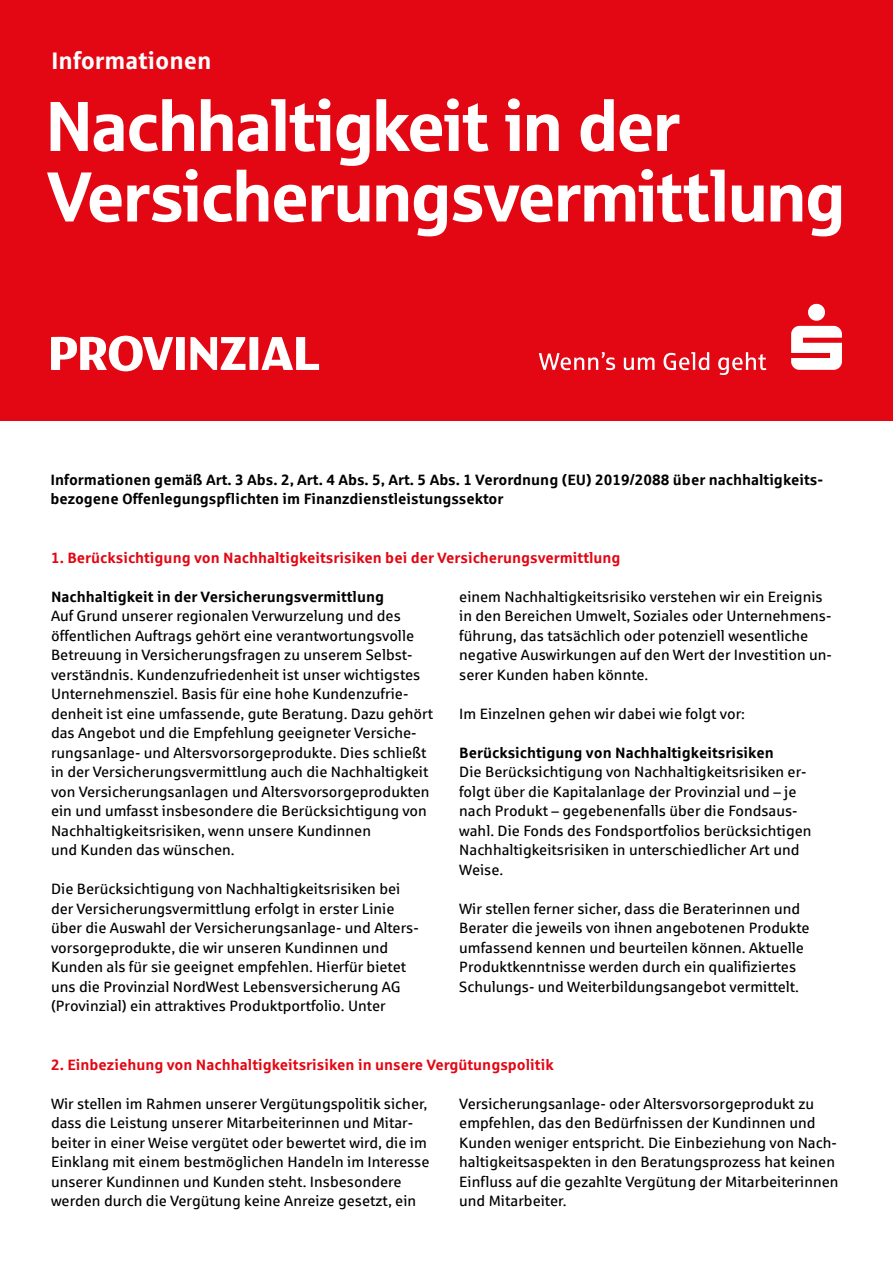
<style>
.page{position:relative;width:893px;height:1263px;background:#fff}
.page>*{position:absolute;margin:0;border:0;box-sizing:border-box;transform-origin:0 0}
.Headline_minimal{font:70.5px/70.5px "Sparkasse Head";color:#fff}
.t1{font:700 24px "Sparkasse Rg";color:#fff}
.Fliesstext{font:15px/19.5px "Sparkasse Rg";color:#000}
.Fliesstext-2{font:700 15px/19.5px "Sparkasse Rg";color:#000}
.Fliesstext-3{font:700 15px "Sparkasse Rg";color:#e30613}
.s1{font-weight:700}
</style>
<div class="page">
<div style="left:0;top:0;width:893px;height:421px;background:#e30613"></div>
<svg style="left:539px;top:304px;width:303px;height:71px"></svg>
<svg style="left:51px;top:336px;width:268px;height:35px"></svg>
<p class="t1" style="left:51px;top:45px;width:162px">Informationen</p>
<p class="Headline_minimal" style="left:47px;top:88px;width:799px">Nachhaltigkeit in der<br>Versicherungsvermittlung</p>
<p class="Fliesstext-2" style="left:50px;top:469px;width:774px">Informationen gemäß Art. 3 Abs. 2, Art. 4 Abs. 5, Art. 5 Abs. 1 Verordnung (EU) 2019/2088 über nachhaltigkeits&shy;bezogene Offenlegungspflichten im Finanzdienstleistungssektor</p>
<p class="Fliesstext-3" style="left:51px;top:548px;width:571px">1. Berücksichtigung von Nachhaltigkeitsrisiken bei der Versicherungsvermittlung</p>
<p class="Fliesstext" style="left:51px;top:586px;width:384px"><span class="s1">Nachhaltigkeit in der Versicherungsvermittlung<br></span>Auf Grund unserer regionalen Verwurzelung und des öffentlichen Auftrags gehört eine verantwortungsvolle Betreuung in Versicherungsfragen zu unserem Selbst&shy;verständnis. Kundenzufriedenheit ist unser wichtigstes Unternehmensziel. Basis für eine hohe Kundenzufrie&shy;denheit ist eine umfassende, gute Beratung. Dazu gehört das Angebot und die Empfehlung geeigneter Versiche&shy;rungsanlage- und Altersvorsorgeprodukte. Dies schließt in der Versicherungsvermittlung auch die Nachhaltigkeit von Versicherungsanlagen und Altersvorsorgeprodukten ein und umfasst insbesondere die Berücksichtigung von Nachhaltigkeitsrisiken, wenn unsere Kundinnen<br>und Kunden das wünschen.</p>
<p class="Fliesstext" style="left:51px;top:879px;width:369px">Die Berücksichtigung von Nachhaltigkeitsrisiken bei der Versicherungsvermittlung erfolgt in erster Linie über die Auswahl der Versicherungsanlage- und Alters&shy;vorsorgeprodukte, die wir unseren Kundinnen und Kunden als für sie geeignet empfehlen. Hierfür bietet uns die Provinzial NordWest Lebensversicherung AG (Provinzial) ein attraktives Produktportfolio. Unter</p>
<p class="Fliesstext" style="left:459px;top:586px;width:374px">einem Nachhaltigkeitsrisiko verstehen wir ein Ereignis in den Bereichen Umwelt, Soziales oder Unternehmens&shy;führung, das tatsächlich oder potenziell wesentliche negative Auswirkungen auf den Wert der Investition un&shy;serer Kunden haben könnte.</p>
<p class="Fliesstext" style="left:459px;top:703px;width:287px">Im Einzelnen gehen wir dabei wie folgt vor:</p>
<p class="Fliesstext" style="left:459px;top:742px;width:354px"><span class="s1">Berücksichtigung von Nachhaltigkeitsrisiken<br></span>Die Berücksichtigung von Nachhaltigkeitsrisiken er&shy;folgt über die Kapitalanlage der Provinzial und – je nach Produkt – gegebenenfalls über die Fondsaus&shy;wahl. Die Fonds des Fondsportfolios berücksichtigen Nachhaltigkeitsrisiken in unterschiedlicher Art und Weise.</p>
<p class="Fliesstext" style="left:459px;top:898px;width:352px">Wir stellen ferner sicher, dass die Beraterinnen und Berater die jeweils von ihnen angebotenen Produkte umfassend kennen und beurteilen können. Aktuelle Produktkenntnisse werden durch ein qualifiziertes Schulungs- und Weiterbildungsangebot vermittelt.</p>
<p class="Fliesstext-3" style="left:51px;top:1055px;width:504px">2. Einbeziehung von Nachhaltigkeitsrisiken in unsere Vergütungspolitik</p>
<p class="Fliesstext" style="left:51px;top:1093px;width:380px">Wir stellen im Rahmen unserer Vergütungspolitik sicher, dass die Leistung unserer Mitarbeiterinnen und Mitar&shy;beiter in einer Weise vergütet oder bewertet wird, die im Einklang mit einem bestmöglichen Handeln im Interesse unserer Kundinnen und Kunden steht. Insbesondere werden durch die Vergütung keine Anreize gesetzt, ein</p>
<p class="Fliesstext" style="left:459px;top:1093px;width:381px">Versicherungsanlage- oder Altersvorsorgeprodukt zu empfehlen, das den Bedürfnissen der Kundinnen und Kunden weniger entspricht. Die Einbeziehung von Nach&shy;haltigkeitsaspekten in den Beratungsprozess hat keinen Einfluss auf die gezahlte Vergütung der Mitarbeiterinnen und Mitarbeiter.</p>
</div>
